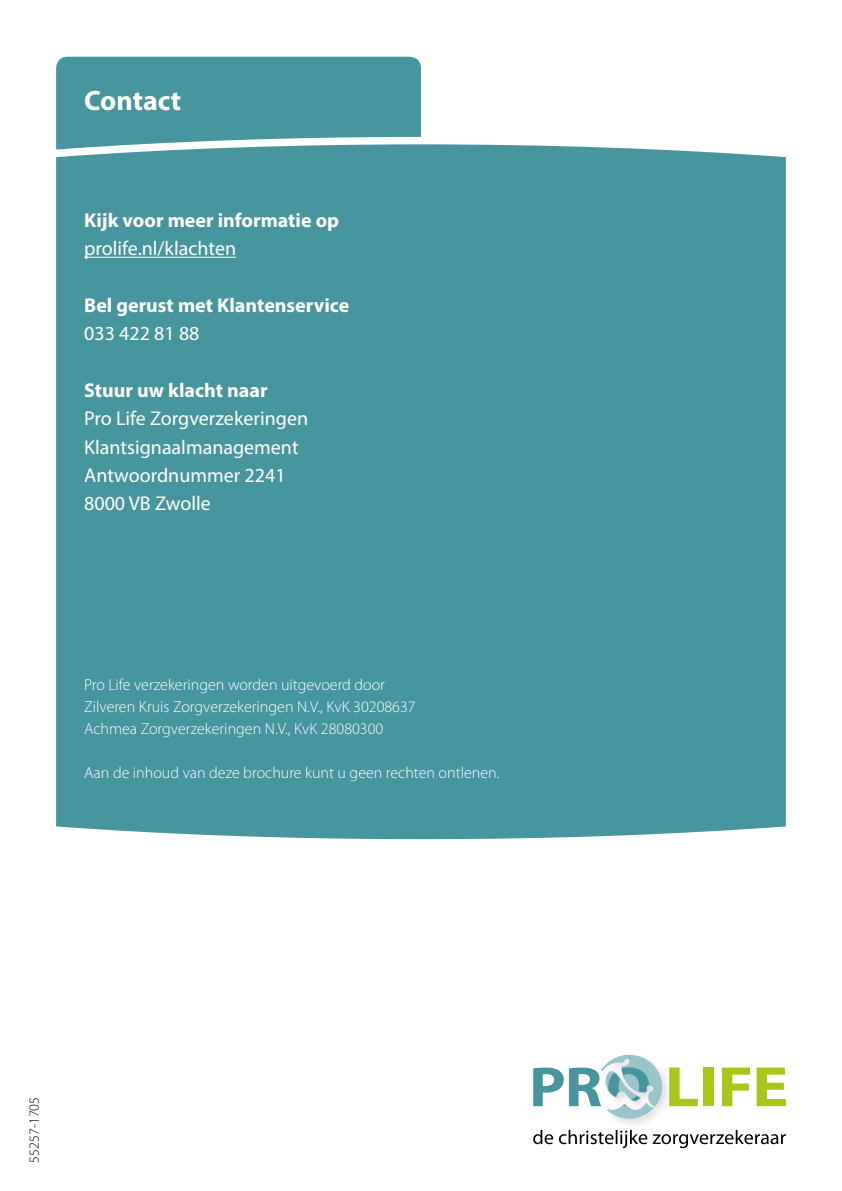
<style>
.page{position:relative;width:842px;height:1191px;background:#fff}
.page>*{position:absolute;margin:0;border:0;box-sizing:border-box;transform-origin:0 0}
.t1{font:700 28px "Myriad Pro";color:#fff}
.t2{font:20px/28.4px "Myriad Pro";color:#fff}
.t3{font:700 20px "Myriad Pro";color:#fff}
.t4{font:300 16px/22px "Myriad Pro";color:#fff}
.t5{font:300 14px "Myriad Pro";color:#000}
</style>
<div class="page">
<div style="left:56px;top:144px;width:730px;height:695px;background:#47959f"></div>
<svg style="left:56px;top:57px;width:365px;height:93px;background:#549ca5"></svg>
<hr style="left:84px;top:257px;width:152px;height:1px;background:#fff">
<svg style="left:674px;top:1067px;width:24px;height:39px"></svg>
<div style="left:703px;top:1067px;width:11px;height:39px;background:#a8c819"></div>
<svg style="left:722px;top:1067px;width:28px;height:39px"></svg>
<svg style="left:756px;top:1067px;width:30px;height:39px"></svg>
<div style="left:599px;top:1051px;width:75px;height:78px;background:#000;opacity:.25"></div>
<svg style="left:533px;top:1054px;width:130px;height:65px"></svg>
<svg style="left:533px;top:1129px;width:253px;height:19px"></svg>
<h1 class="t1" style="left:84px;top:82px;width:98px">Contact</h1>
<p class="t3" style="left:84px;top:207px;width:256px">Kijk voor meer informatie op</p>
<p class="t2" style="left:84px;top:234px;width:153px">prolife.nl/klachten</p>
<p class="t3" style="left:84px;top:292px;width:267px">Bel gerust met Klantenservice</p>
<p class="t2" style="left:84px;top:319px;width:117px">033 422 81 88</p>
<p class="t3" style="left:84px;top:377px;width:185px">Stuur uw klacht naar</p>
<p class="t2" style="left:84px;top:404px;width:225px">Pro Life Zorgverzekeringen<br>Klantsignaalmanagement<br>Antwoordnummer 2241<br>8000 VB Zwolle</p>
<p class="t4" style="left:84px;top:673px;width:333px">Pro Life verzekeringen worden uitgevoerd door<br>Zilveren Kruis Zorgverzekeringen N.V., KvK 30208637<br>Achmea Zorgverzekeringen N.V., KvK 28080300</p>
<p class="t4" style="left:84px;top:761px;width:417px">Aan de inhoud van deze brochure kunt u geen rechten ontlenen.</p>
<p class="t5" style="left:26px;top:1162px;width:67px;rotate:-90deg">55257-1705</p>
</div>
